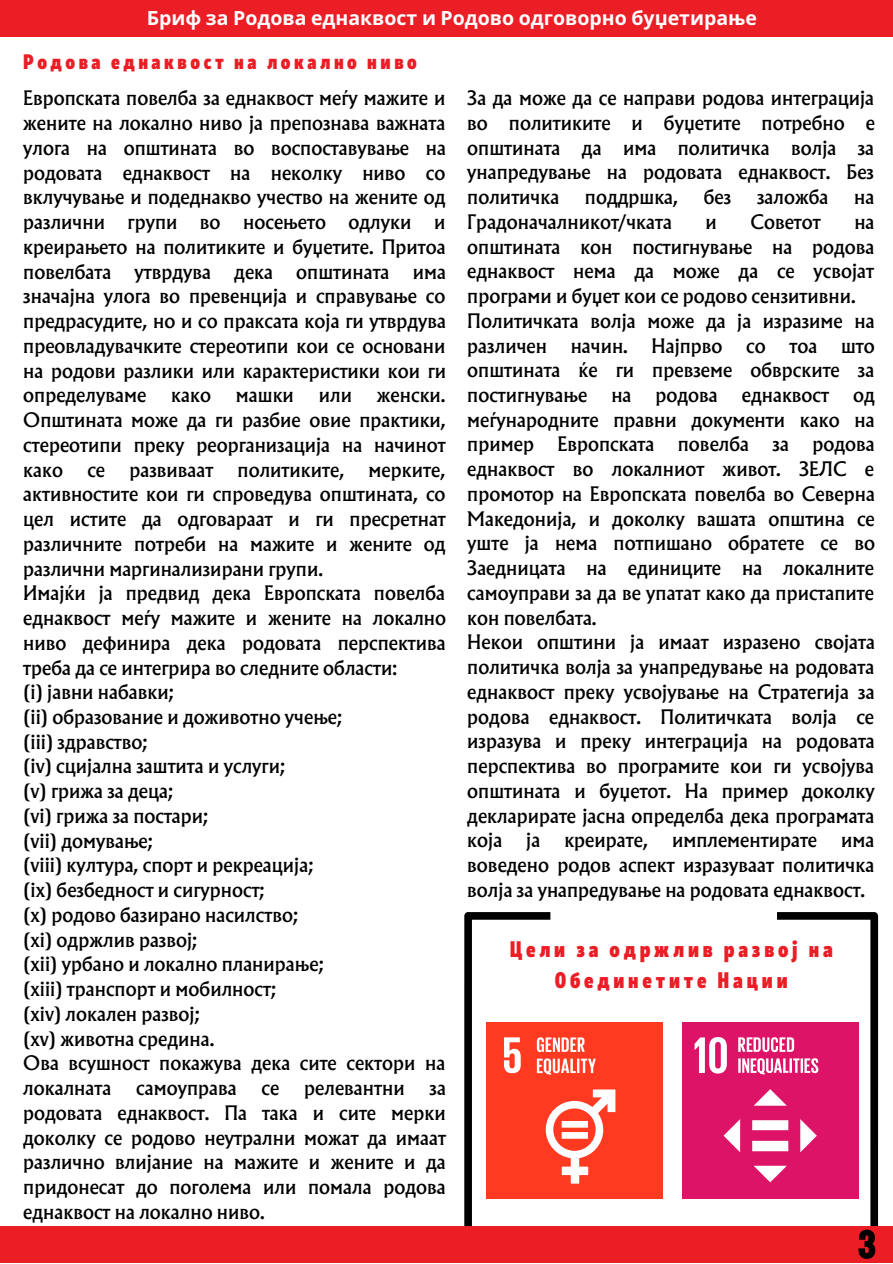
<style>
.page{position:relative;width:893px;height:1264px;background:#fff}
.page>*{position:absolute;margin:0;border:0;box-sizing:border-box;transform-origin:0 0}
.t1{font:900 22.5px/31.5px "Mozer";letter-spacing:.17em;color:#eb1d25;text-align:center}
.t2{font:900 21px "Mozer";letter-spacing:.17em;color:#eb1d25}
.t3{font:700 19.5px "Noto Sans";color:#fff}
.t4{font:18px/24.8px "Albertus Nova";color:#000;text-align:justify}
</style>
<div class="page">
<div style="left:0;top:1225px;width:892px;height:37px;background:#eb1d25"></div>
<div style="left:0;top:0;width:892px;height:37px;background:#eb1d25"></div>
<div style="left:486px;top:1022px;width:177px;height:177px;background:#ff3a21"></div>
<svg style="left:464px;top:912px;width:151px;height:314px"></svg>
<div style="left:681px;top:1022px;width:177px;height:177px;background:#dd1367"></div>
<svg style="left:694px;top:912px;width:184px;height:347px"></svg>
<p class="t3" style="left:147px;top:4px;width:611px">Бриф за Родова еднаквост и Родово одговорно буџетирање</p>
<p class="t2" style="left:23px;top:49px;width:395px">Родова еднаквост на локално ниво</p>
<p class="t4" style="left:467px;top:86px;width:409px">За да може да се направи родова интеграција во политиките и буџетите потребно е општината да има политичка волја за унапредување на родовата еднаквост. Без политичка</p>
<p class="t4" style="left:23px;top:86px;width:424px">Европската повелба за еднаквост меѓу мажите и жените на локално ниво ја препознава важната улога на општината во воспоставување на родовата еднаквост на неколку ниво со вклучување и подеднакво учество на жените од различни</p>
<p class="t4" style="left:585px;top:185px;width:95px">поддршка,</p>
<p class="t4" style="left:703px;top:185px;width:29px">без</p>
<p class="t4" style="left:757px;top:185px;width:73px">заложба</p>
<p class="t4" style="left:854px;top:185px;width:22px">на</p>
<p class="t4" style="left:467px;top:209px;width:206px">Градоначалникот/чката</p>
<p class="t4" style="left:705px;top:209px;width:13px">и</p>
<p class="t4" style="left:750px;top:209px;width:72px">Советот</p>
<p class="t4" style="left:467px;top:209px;width:408px;text-indent:387px">на општината кон постигнување на родова еднаквост нема да може да се усвојат програми и буџет кои се родово сензитивни.</p>
<p class="t4" style="left:467px;top:308px;width:409px">Политичката волја може да ја изразиме на различен</p>
<p class="t4" style="left:128px;top:210px;width:51px">групи</p>
<p class="t4" style="left:200px;top:210px;width:22px">во</p>
<p class="t4" style="left:243px;top:210px;width:84px">носењето</p>
<p class="t4" style="left:348px;top:210px;width:64px">одлуки</p>
<p class="t4" style="left:23px;top:210px;width:424px;text-indent:410px">и креирањето на политиките и буџетите. Притоа повелбата</p>
<p class="t4" style="left:23px;top:259px;width:424px;text-indent:389px">има значајна улога во превенција и справување со предрасудите, но и со праксата која ги утврдува преовладувачките стереотипи кои се основани на родови разлики или карактеристики кои ги определуваме</p>
<p class="t4" style="left:134px;top:259px;width:78px">утврдува</p>
<p class="t4" style="left:234px;top:259px;width:40px">дека</p>
<p class="t4" style="left:296px;top:259px;width:95px">општината</p>
<p class="t4" style="left:570px;top:333px;width:59px">начин.</p>
<p class="t4" style="left:651px;top:333px;width:72px">Најпрво</p>
<p class="t4" style="left:746px;top:333px;width:21px">со</p>
<p class="t4" style="left:789px;top:333px;width:29px">тоа</p>
<p class="t4" style="left:467px;top:333px;width:409px;text-indent:373px">што општината ќе ги превземе обврските за постигнување</p>
<p class="t4" style="left:467px;top:383px;width:409px;text-indent:386px">од меѓународните правни документи како на пример</p>
<p class="t4" style="left:611px;top:383px;width:22px">на</p>
<p class="t4" style="left:655px;top:383px;width:64px">родова</p>
<p class="t4" style="left:741px;top:383px;width:89px">еднаквост</p>
<p class="t4" style="left:23px;top:383px;width:424px;text-indent:353px">женски.<br>Општината може да ги разбие овие практики, стереотипи преку реорганизација на начинот како</p>
<p class="t4" style="left:171px;top:383px;width:41px">како</p>
<p class="t4" style="left:236px;top:383px;width:60px">машки</p>
<p class="t4" style="left:319px;top:383px;width:35px">или</p>
<p class="t4" style="left:557px;top:432px;width:98px">Европската</p>
<p class="t4" style="left:677px;top:432px;width:73px">повелба</p>
<p class="t4" style="left:772px;top:432px;width:18px">за</p>
<p class="t4" style="left:467px;top:432px;width:409px;text-indent:345px">родова еднаквост во локалниот живот. ЗЕЛС е промотор на Европската повелба во Северна Македонија, и доколку вашата општина се уште ја нема потпишано обратете се во Заедницата на единиците на локалните самоуправи за да ве упатат како да пристапите кон повелбата.</p>
<p class="t4" style="left:467px;top:630px;width:409px">Некои општини ја имаат изразено својата политичка волја за унапредување на родовата еднаквост преку усвојување на Стратегија за родова еднаквост. Политичката волја се изразува и преку интеграција на родовата перспектива во програмите кои ги усвојува општината и буџетот. На пример доколку декларирате јасна определба дека програмата која</p>
<p class="t4" style="left:23px;top:457px;width:424px;text-indent:345px">мерките, активностите кои ги спроведува општината, со цел истите да одговараат и ги пресретнат различните потреби на мажите и жените од различни маргинализирани групи.</p>
<p class="t4" style="left:23px;top:581px;width:424px">Имајќи ја предвид дека Европската повелба еднаквост меѓу мажите и жените на локално ниво дефинира дека родовата перспектива треба да се интегрира во следните области:</p>
<p class="t4" style="left:23px;top:680px;width:152px">(i) јавни набавки;</p>
<p class="t4" style="left:23px;top:704px;width:320px">(ii) образование и доживотно учење;</p>
<p class="t4" style="left:23px;top:729px;width:126px">(iii) здравство;</p>
<p class="t4" style="left:23px;top:754px;width:263px">(iv) сцијална заштита и услуги;</p>
<p class="t4" style="left:23px;top:779px;width:151px">(v) грижа за деца;</p>
<p class="t4" style="left:23px;top:803px;width:186px">(vi) грижа за постари;</p>
<p class="t4" style="left:23px;top:828px;width:131px">(vii) домување;</p>
<p class="t4" style="left:23px;top:853px;width:291px">(viii) култура, спорт и рекреација;</p>
<p class="t4" style="left:23px;top:877px;width:243px">(ix) безбедност и сигурност;</p>
<p class="t4" style="left:23px;top:902px;width:276px">(x) родово базирано насилство;</p>
<p class="t4" style="left:23px;top:927px;width:175px">(xi) одржлив развој;</p>
<p class="t4" style="left:23px;top:952px;width:302px">(xii) урбано и локално планирање;</p>
<p class="t4" style="left:23px;top:976px;width:254px">(xiii) транспорт и мобилност;</p>
<p class="t4" style="left:23px;top:1001px;width:178px">(xiv) локален развој;</p>
<p class="t4" style="left:23px;top:1026px;width:192px">(xv) животна средина.</p>
<p class="t4" style="left:23px;top:1051px;width:423px">Ова всушност покажува дека сите сектори на локалната</p>
<p class="t4" style="left:87px;top:457px;width:19px">се</p>
<p class="t4" style="left:129px;top:457px;width:85px">развиваат</p>
<p class="t4" style="left:237px;top:457px;width:108px">политиките,</p>
<p class="t4" style="left:526px;top:828px;width:16px">ја</p>
<p class="t4" style="left:564px;top:828px;width:85px">креирате,</p>
<p class="t4" style="left:672px;top:828px;width:147px">имплементирате</p>
<p class="t4" style="left:467px;top:828px;width:408px;text-indent:374px">има воведено родов аспект изразуваат политичка волја за унапредување на родовата еднаквост.</p>
<p class="t1" style="left:509px;top:933px;width:324px">Цели за одржлив развој на<br>Обединетите Нации</p>
<p class="t4" style="left:23px;top:1075px;width:424px;text-indent:406px">за родовата еднаквост. Па така и сите мерки доколку се родово неутрални можат да имаат различно влијание на мажите и жените и да придонесат до поголема или помала родова еднаквост на локално ниво.</p>
<p class="t4" style="left:136px;top:1075px;width:102px">самоуправа</p>
<p class="t4" style="left:261px;top:1075px;width:19px">се</p>
<p class="t4" style="left:304px;top:1075px;width:102px">релевантни</p>
</div>
